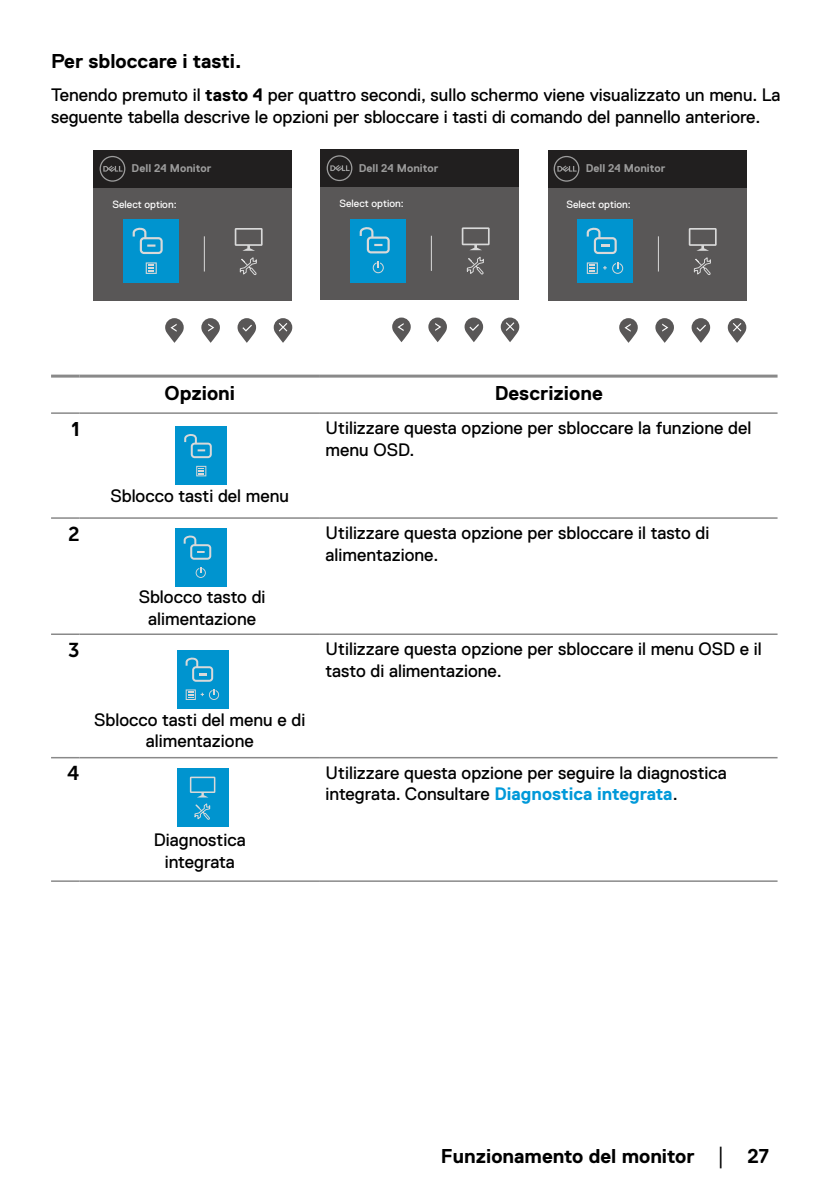
<style>
.page{position:relative;width:840px;height:1191px;background:#fff}
.page>*{position:absolute;margin:0;border:0;box-sizing:border-box;transform-origin:0 0}
.t1{font:700 20px "Dell Replica";color:#000}
.t2{font:20px "Museo Sans For Dell 700";color:#000}
.t3{font:18px/21.6px "Dell Replica";color:#000}
.t4{font:700 11.2px "Dell Replica";color:#9c9c9c}
.t5{font:10.4px "Dell Replica";color:#fff}
.s1{font-weight:700}
.s2{font-weight:700;color:#0099d9}
.s3{font-family:"Times New Roman";font-weight:400;font-size:18px}
</style>
<div class="page">
<div style="left:94px;top:150px;width:198px;height:151px;background:#595757"></div>
<div style="left:94px;top:150px;width:198px;height:38px;background:#211f1f"></div>
<svg style="left:99px;top:156px;width:26px;height:26px"></svg>
<svg style="left:201px;top:318px;width:19px;height:25px"></svg>
<svg style="left:165px;top:318px;width:19px;height:25px"></svg>
<svg style="left:273px;top:318px;width:19px;height:25px"></svg>
<svg style="left:237px;top:318px;width:19px;height:25px"></svg>
<hr style="left:204px;top:236px;width:1px;height:35px;background:#d9d9d9">
<svg style="left:234px;top:228px;width:28px;height:47px"></svg>
<div style="left:123px;top:219px;width:56px;height:64px;background:#0094cf"></div>
<svg style="left:133px;top:227px;width:30px;height:27px"></svg>
<svg style="left:146px;top:262px;width:11px;height:12px"></svg>
<div style="left:320px;top:149px;width:199px;height:151px;background:#595757"></div>
<div style="left:320px;top:149px;width:199px;height:38px;background:#211f1f"></div>
<svg style="left:326px;top:155px;width:26px;height:26px"></svg>
<svg style="left:428px;top:317px;width:18px;height:25px"></svg>
<svg style="left:392px;top:317px;width:18px;height:25px"></svg>
<svg style="left:500px;top:317px;width:19px;height:25px"></svg>
<svg style="left:464px;top:317px;width:19px;height:25px"></svg>
<hr style="left:431px;top:236px;width:1px;height:35px;background:#d9d9d9">
<svg style="left:461px;top:227px;width:28px;height:48px"></svg>
<div style="left:350px;top:219px;width:56px;height:63px;background:#0094cf"></div>
<svg style="left:359px;top:227px;width:30px;height:26px"></svg>
<svg style="left:372px;top:261px;width:11px;height:12px"></svg>
<div style="left:547px;top:150px;width:199px;height:151px;background:#595757"></div>
<div style="left:547px;top:150px;width:199px;height:38px;background:#211f1f"></div>
<svg style="left:553px;top:156px;width:26px;height:26px"></svg>
<svg style="left:655px;top:318px;width:18px;height:25px"></svg>
<svg style="left:619px;top:318px;width:18px;height:25px"></svg>
<svg style="left:727px;top:318px;width:19px;height:25px"></svg>
<svg style="left:691px;top:318px;width:18px;height:25px"></svg>
<hr style="left:657px;top:236px;width:1px;height:35px;background:#d9d9d9">
<svg style="left:688px;top:228px;width:28px;height:47px"></svg>
<div style="left:577px;top:219px;width:55px;height:64px;background:#0094cf"></div>
<svg style="left:586px;top:227px;width:30px;height:27px"></svg>
<svg style="left:586px;top:262px;width:37px;height:12px"></svg>
<hr style="left:51px;top:412px;width:29px;height:2px;background:#898989">
<hr style="left:80px;top:412px;width:240px;height:2px;background:#898989">
<hr style="left:320px;top:412px;width:457px;height:2px;background:#898989">
<hr style="left:51px;top:517px;width:29px;height:2px;background:#898989">
<hr style="left:80px;top:517px;width:240px;height:2px;background:#898989">
<hr style="left:320px;top:517px;width:457px;height:2px;background:#898989">
<hr style="left:51px;top:633px;width:29px;height:2px;background:#898989">
<hr style="left:80px;top:633px;width:240px;height:2px;background:#898989">
<hr style="left:320px;top:633px;width:457px;height:2px;background:#898989">
<hr style="left:51px;top:880px;width:29px;height:2px;background:#898989">
<hr style="left:80px;top:880px;width:240px;height:2px;background:#898989">
<hr style="left:320px;top:880px;width:457px;height:2px;background:#898989">
<hr style="left:51px;top:374px;width:29px;height:3px;background:#898989">
<hr style="left:80px;top:374px;width:240px;height:3px;background:#898989">
<hr style="left:320px;top:374px;width:457px;height:3px;background:#898989">
<svg style="left:51px;top:757px;width:29px;height:1px"></svg>
<hr style="left:80px;top:757px;width:240px;height:1px;background:#898989">
<hr style="left:320px;top:757px;width:457px;height:1px;background:#898989">
<div style="left:176px;top:426px;width:51px;height:59px;background:#0094cf"></div>
<svg style="left:184px;top:434px;width:28px;height:24px"></svg>
<svg style="left:196px;top:466px;width:10px;height:10px"></svg>
<div style="left:175px;top:528px;width:51px;height:58px;background:#0094cf"></div>
<svg style="left:183px;top:535px;width:28px;height:25px"></svg>
<svg style="left:195px;top:567px;width:11px;height:11px"></svg>
<div style="left:177px;top:650px;width:51px;height:58px;background:#0094cf"></div>
<svg style="left:185px;top:657px;width:28px;height:25px"></svg>
<svg style="left:185px;top:689px;width:34px;height:11px"></svg>
<div style="left:177px;top:768px;width:51px;height:59px;background:#0094cf"></div>
<svg style="left:190px;top:776px;width:25px;height:44px"></svg>
<p class="t1" style="left:51px;top:50px;width:192px">Per sbloccare i tasti.</p>
<p class="t3" style="left:51px;top:84px;width:730px">Tenendo premuto il <span class="s1">tasto 4</span> per quattro secondi, sullo schermo viene visualizzato un menu. La seguente tabella descrive le opzioni per sbloccare i tasti di comando del pannello anteriore.</p>
<p class="t4" style="left:132px;top:162px;width:81px">Dell 24 Monitor</p>
<p class="t5" style="left:112px;top:198px;width:66px">Select option:</p>
<p class="t4" style="left:358px;top:162px;width:81px">Dell 24 Monitor</p>
<p class="t5" style="left:339px;top:198px;width:66px">Select option:</p>
<p class="t4" style="left:585px;top:162px;width:81px">Dell 24 Monitor</p>
<p class="t5" style="left:566px;top:198px;width:66px">Select option:</p>
<p class="t1" style="left:164px;top:382px;width:72px">Opzioni</p>
<p class="t1" style="left:494px;top:382px;width:110px">Descrizione</p>
<p class="t1" style="left:71px;top:418px;width:10px">1</p>
<p class="t3" style="left:325px;top:417px;width:427px">Utilizzare questa opzione per sbloccare la funzione del menu OSD.</p>
<p class="t3" style="left:110px;top:484px;width:180px">Sblocco tasti del menu</p>
<p class="t2" style="left:68px;top:522px;width:13px">2</p>
<p class="t3" style="left:325px;top:522px;width:385px">Utilizzare questa opzione per sbloccare il tasto di alimentazione.</p>
<p class="t3" style="left:139px;top:586px;width:128px;text-align:center">Sblocco tasto di alimentazione</p>
<p class="t2" style="left:68px;top:639px;width:13px">3</p>
<p class="t3" style="left:325px;top:638px;width:437px">Utilizzare questa opzione per sbloccare il menu OSD e il tasto di alimentazione.</p>
<p class="t3" style="left:94px;top:708px;width:213px;text-align:center">Sblocco tasti del menu e di alimentazione</p>
<p class="t2" style="left:67px;top:762px;width:14px">4</p>
<p class="t3" style="left:325px;top:761px;width:402px">Utilizzare questa opzione per seguire la diagnostica integrata. Consultare <span class="s2">Diagnostica integrata</span>.</p>
<p class="t3" style="left:154px;top:829px;width:93px;text-align:center">Diagnostica integrata</p>
<p class="t1" style="left:440px;top:1144px;width:329px">Funzionamento del monitor <span class="s3">│</span> 27</p>
</div>
